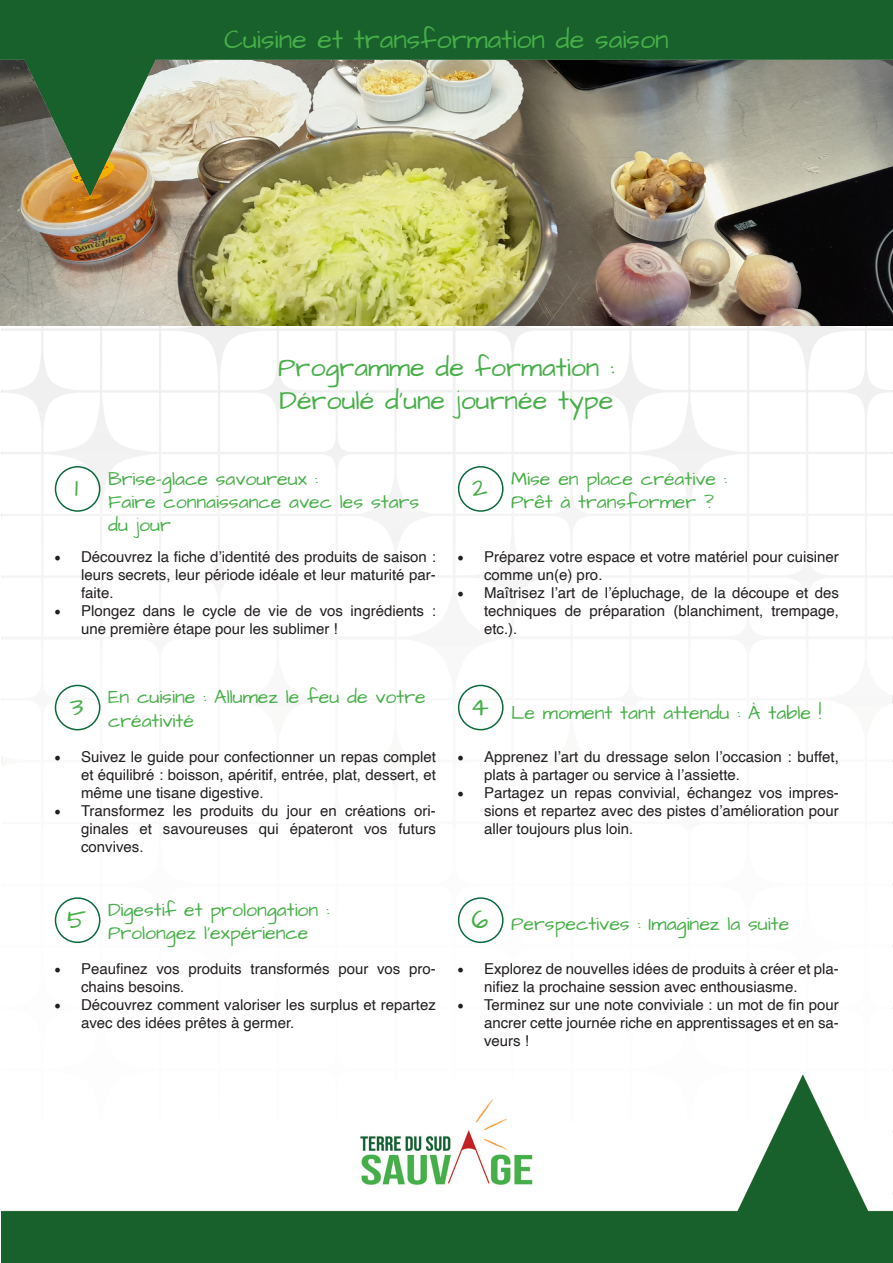
<style>
.page{position:relative;width:893px;height:1263px;background:#fff}
.page>*{position:absolute;margin:0;border:0;box-sizing:border-box;transform-origin:0 0}
.t1{font:27px/32.4px "Architects Daughter";color:#47af48}
.t2{font:19.5px/23.4px "Architects Daughter";color:#47af48}
.t3{font:15px/18px "Helvetica";color:#231f20;text-align:justify}
.s1{font-family:"Minion Pro";font-size:18px}
</style>
<div class="page">
<div style="left:0;top:0;width:893px;height:27px;background:#18602c"></div>
<img style="left:0;top:27px;width:893px;height:1236px">
<div style="left:55px;top:466px;width:45px;height:46px;border:2px solid #0b6a3c;border-radius:50%"></div>
<div style="left:55px;top:897px;width:45px;height:46px;border:2px solid #0b6a3c;border-radius:50%"></div>
<div style="left:55px;top:685px;width:45px;height:45px;border:2px solid #0b6a3c;border-radius:50%"></div>
<div style="left:458px;top:466px;width:46px;height:46px;border:2px solid #0b6a3c;border-radius:50%"></div>
<div style="left:458px;top:897px;width:46px;height:46px;border:2px solid #0b6a3c;border-radius:50%"></div>
<div style="left:458px;top:685px;width:46px;height:45px;border:2px solid #0b6a3c;border-radius:50%"></div>
<img style="left:343px;top:1082px;width:207px;height:117px">
<h1 class="t1" style="left:224px;top:24px;width:446px">Cuisine et transformation de saison</h1>
<h1 class="t1" style="left:75px;top:472px;width:5px">1</h1>
<h1 class="t1" style="left:278px;top:352px;width:338px">Programme de formation :<br>Déroulé d’une journée type</h1>
<h2 class="t2" style="left:108px;top:467px;width:313px">Brise-glace savoureux :<br>Faire connaissance avec les stars du jour</h2>
<h1 class="t1" style="left:472px;top:472px;width:17px">2</h1>
<h2 class="t2" style="left:511px;top:467px;width:217px">Mise en place créative :<br>Prêt à transformer ?</h2>
<p class="t3" style="left:81px;top:548px;width:356px;text-indent:-27px"><span class="s1">•</span> Découvrez la fiche d’identité des produits de saison : leurs secrets, leur période idéale et leur maturité par&shy;faite.</p>
<p class="t3" style="left:81px;top:602px;width:356px;text-indent:-27px"><span class="s1">•</span> Plongez dans le cycle de vie de vos ingrédients : une première étape pour les sublimer !</p>
<h1 class="t1" style="left:70px;top:691px;width:15px">3</h1>
<h2 class="t2" style="left:108px;top:686px;width:319px">En cuisine : Allumez le feu de votre créativité</h2>
<p class="t3" style="left:81px;top:748px;width:356px;text-indent:-27px"><span class="s1">•</span> Suivez le guide pour confectionner un repas complet et équilibré : boisson, apéritif, entrée, plat, dessert, et même une tisane digestive.</p>
<p class="t3" style="left:81px;top:802px;width:356px;text-indent:-27px"><span class="s1">•</span> Transformez les produits du jour en créations ori&shy;ginales et savoureuses qui épateront vos futurs convives.</p>
<h1 class="t1" style="left:67px;top:904px;width:21px">5</h1>
<h2 class="t2" style="left:108px;top:899px;width:223px">Digestif et prolongation :<br>Prolongez l’expérience</h2>
<p class="t3" style="left:81px;top:960px;width:356px;text-indent:-27px"><span class="s1">•</span> Peaufinez vos produits transformés pour vos pro&shy;chains besoins.</p>
<p class="t3" style="left:81px;top:996px;width:356px;text-indent:-27px"><span class="s1">•</span> Découvrez comment valoriser les surplus et repartez avec des idées prêtes à germer.</p>
<p class="t3" style="left:484px;top:548px;width:356px;text-indent:-27px"><span class="s1">•</span> Préparez votre espace et votre matériel pour cuisiner comme un(e) pro.</p>
<p class="t3" style="left:484px;top:584px;width:356px;text-indent:-27px"><span class="s1">•</span> Maîtrisez l’art de l’épluchage, de la découpe et des techniques de préparation (blanchiment, trempage, etc.).</p>
<h1 class="t1" style="left:471px;top:691px;width:20px">4</h1>
<h2 class="t2" style="left:511px;top:702px;width:312px">Le moment tant attendu : À table !</h2>
<p class="t3" style="left:484px;top:748px;width:356px;text-indent:-27px"><span class="s1">•</span> Apprenez l’art du dressage selon l’occasion : buffet, plats à partager ou service à l’assiette.</p>
<p class="t3" style="left:484px;top:784px;width:356px;text-indent:-27px"><span class="s1">•</span> Partagez un repas convivial, échangez vos impres&shy;sions et repartez avec des pistes d’amélioration pour aller toujours plus loin.</p>
<h1 class="t1" style="left:471px;top:904px;width:18px">6</h1>
<h2 class="t2" style="left:511px;top:913px;width:280px">Perspectives : Imaginez la suite</h2>
<p class="t3" style="left:484px;top:960px;width:356px;text-indent:-27px"><span class="s1">•</span> Explorez de nouvelles idées de produits à créer et pla&shy;nifiez la prochaine session avec enthousiasme.</p>
<p class="t3" style="left:484px;top:996px;width:356px;text-indent:-27px"><span class="s1">•</span> Terminez sur une note conviviale : un mot de fin pour ancrer cette journée riche en apprentissages et en sa&shy;veurs !</p>
</div>
